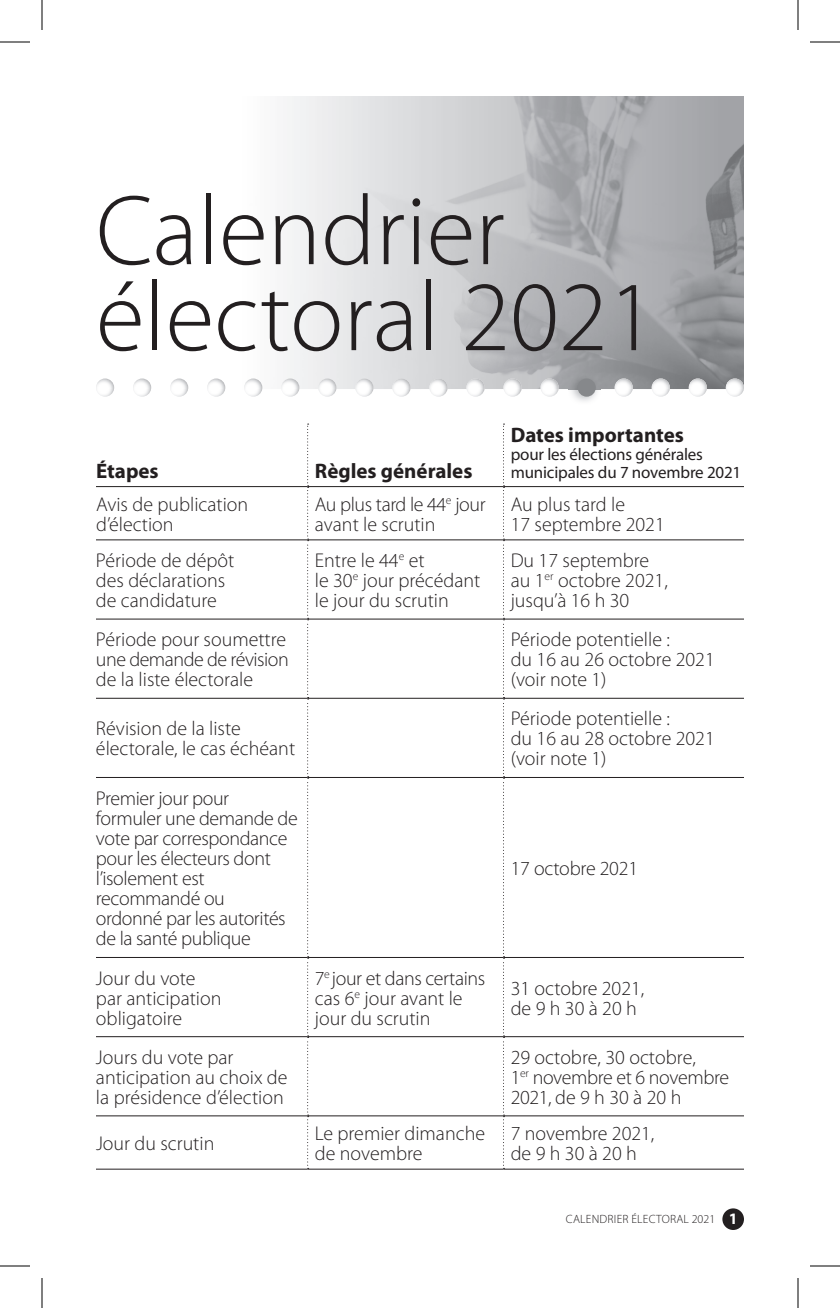
<style>
.page{position:relative;width:840px;height:1308px;background:#fff}
.page>*{position:absolute;margin:0;border:0;box-sizing:border-box;transform-origin:0 0}
.t1{font:300 100px/86px "Myriad Pro";color:#231f20}
.t2{font:700 21px "Myriad Pro";color:#231f20}
.t3{font:300 20px/20px "Myriad Pro";color:#231f20}
.t4{font:300 20px/20px "Myriad Pro";letter-spacing:-.02em;color:#231f20}
.t5{font:17px/18px "Myriad Pro";letter-spacing:-.01em;color:#231f20}
.t6{font:300 12px "Myriad Pro";letter-spacing:.02em;color:#231f20}
.s1{font-weight:700;font-size:16px;color:#fff}
</style>
<div class="page">
<img style="left:103px;top:96px;width:641px;height:293px">
<hr style="left:96px;top:486px;width:212px;height:1px;background:#231f20">
<hr style="left:308px;top:486px;width:196px;height:1px;background:#231f20">
<hr style="left:504px;top:486px;width:240px;height:1px;background:#231f20">
<hr style="left:96px;top:540px;width:212px;height:1px;background:#231f20">
<hr style="left:96px;top:619px;width:212px;height:1px;background:#231f20">
<hr style="left:96px;top:698px;width:212px;height:1px;background:#231f20">
<hr style="left:96px;top:777px;width:212px;height:1px;background:#231f20">
<hr style="left:96px;top:957px;width:212px;height:1px;background:#231f20">
<hr style="left:96px;top:1036px;width:212px;height:1px;background:#231f20">
<hr style="left:96px;top:1116px;width:212px;height:1px;background:#231f20">
<hr style="left:96px;top:1169px;width:212px;height:1px;background:#231f20">
<svg style="left:307px;top:424px;width:2px;height:745px"></svg>
<hr style="left:308px;top:540px;width:196px;height:1px;background:#231f20">
<hr style="left:308px;top:619px;width:196px;height:1px;background:#231f20">
<hr style="left:308px;top:698px;width:196px;height:1px;background:#231f20">
<hr style="left:308px;top:777px;width:196px;height:1px;background:#231f20">
<hr style="left:308px;top:957px;width:196px;height:1px;background:#231f20">
<hr style="left:308px;top:1036px;width:196px;height:1px;background:#231f20">
<hr style="left:308px;top:1116px;width:196px;height:1px;background:#231f20">
<hr style="left:308px;top:1169px;width:196px;height:1px;background:#231f20">
<svg style="left:503px;top:424px;width:2px;height:745px"></svg>
<hr style="left:504px;top:540px;width:240px;height:1px;background:#231f20">
<hr style="left:504px;top:619px;width:240px;height:1px;background:#231f20">
<hr style="left:504px;top:698px;width:240px;height:1px;background:#231f20">
<hr style="left:504px;top:777px;width:240px;height:1px;background:#231f20">
<hr style="left:504px;top:957px;width:240px;height:1px;background:#231f20">
<hr style="left:504px;top:1036px;width:240px;height:1px;background:#231f20">
<hr style="left:504px;top:1116px;width:240px;height:1px;background:#231f20">
<hr style="left:504px;top:1169px;width:240px;height:1px;background:#231f20">
<img style="left:96px;top:379px;width:18px;height:18px">
<img style="left:207px;top:379px;width:18px;height:18px">
<img style="left:133px;top:379px;width:18px;height:18px">
<img style="left:170px;top:379px;width:18px;height:18px">
<img style="left:568px;top:373px;width:33px;height:28px">
<div style="left:578px;top:379px;width:18px;height:18px;background:#86888b;border-radius:50%"></div>
<img style="left:244px;top:379px;width:18px;height:18px">
<img style="left:281px;top:379px;width:18px;height:18px">
<img style="left:318px;top:379px;width:18px;height:18px">
<img style="left:355px;top:379px;width:19px;height:18px">
<img style="left:392px;top:379px;width:19px;height:18px">
<img style="left:466px;top:379px;width:19px;height:18px">
<img style="left:504px;top:379px;width:18px;height:18px">
<img style="left:541px;top:379px;width:18px;height:18px">
<img style="left:429px;top:379px;width:19px;height:18px">
<img style="left:615px;top:379px;width:18px;height:18px">
<img style="left:652px;top:379px;width:18px;height:18px">
<img style="left:689px;top:379px;width:18px;height:18px">
<img style="left:726px;top:379px;width:18px;height:18px">
<div style="left:722px;top:1208px;width:22px;height:22px;background:#231f20;border-radius:50%"></div>
<hr style="left:0;top:42px;width:30px;height:1px;background:#000">
<hr style="left:810px;top:42px;width:30px;height:1px;background:#000">
<hr style="left:0;top:1266px;width:30px;height:1px;background:#000">
<hr style="left:810px;top:1266px;width:30px;height:1px;background:#000">
<hr style="left:42px;top:0;width:1px;height:30px;background:#000">
<hr style="left:42px;top:1278px;width:1px;height:30px;background:#000">
<hr style="left:798px;top:0;width:1px;height:30px;background:#000">
<hr style="left:798px;top:1278px;width:1px;height:30px;background:#000">
<h1 class="t1" style="left:96px;top:187px;width:562px">Calendrier électoral 2021</h1>
<p class="t2" style="left:96px;top:457px;width:64px">Étapes</p>
<p class="t2" style="left:315px;top:457px;width:159px">Règles générales</p>
<p class="t2" style="left:511px;top:421px;width:175px">Dates importantes</p>
<p class="t5" style="left:511px;top:445px;width:232px">pour les élections générales municipales du 7 novembre 2021</p>
<p class="t3" style="left:96px;top:494px;width:154px">Avis de publication d’élection</p>
<p class="t4" style="left:315px;top:494px;width:172px">Au plus tard le 44<sup>e</sup> jour avant le scrutin</p>
<p class="t3" style="left:511px;top:494px;width:156px">Au plus tard le<br>17 septembre 2021</p>
<p class="t3" style="left:96px;top:550px;width:140px">Période de dépôt des déclarations de candidature</p>
<p class="t3" style="left:315px;top:550px;width:167px">Entre le 44<sup>e</sup> et<br>le 30<sup>e</sup> jour précédant le jour du scrutin</p>
<p class="t3" style="left:511px;top:550px;width:159px">Du 17 septembre au 1<sup>er</sup> octobre 2021, jusqu’à 16 h 30</p>
<p class="t3" style="left:96px;top:629px;width:194px">Période pour soumettre une demande de révision de la liste électorale</p>
<p class="t3" style="left:511px;top:629px;width:206px">Période potentielle :<br>du 16 au 26 octobre 2021 (voir note 1)</p>
<p class="t3" style="left:96px;top:719px;width:201px">Révision de la liste électorale, le cas échéant</p>
<p class="t3" style="left:511px;top:709px;width:206px">Période potentielle :<br>du 16 au 28 octobre 2021 (voir note 1)</p>
<p class="t4" style="left:96px;top:788px;width:203px">Premier jour pour formuler une demande de vote par correspondance pour les électeurs dont l’isolement est recommandé ou<br>ordonné par les autorités de la santé publique</p>
<p class="t3" style="left:511px;top:858px;width:129px">17 octobre 2021</p>
<p class="t3" style="left:96px;top:968px;width:127px">Jour du vote par anticipation obligatoire</p>
<p class="t3" style="left:315px;top:968px;width:172px">7<sup>e</sup> jour et dans certains cas 6<sup>e</sup> jour avant le jour du scrutin</p>
<p class="t3" style="left:511px;top:978px;width:135px">31 octobre 2021, de 9 h 30 à 20 h</p>
<p class="t3" style="left:96px;top:1047px;width:193px">Jours du vote par anticipation au choix de la présidence d’élection</p>
<p class="t4" style="left:511px;top:1047px;width:220px">29 octobre, 30 octobre,<br>1<sup>er</sup> novembre et 6 novembre<br>2021, de 9 h 30 à 20 h</p>
<p class="t3" style="left:96px;top:1133px;width:120px">Jour du scrutin</p>
<p class="t3" style="left:315px;top:1123px;width:172px">Le premier dimanche de novembre</p>
<p class="t3" style="left:511px;top:1123px;width:145px">7 novembre 2021, de 9 h 30 à 20 h</p>
<p class="t6" style="left:566px;top:1212px;width:173px">CALENDRIER ÉLECTORAL 2021 <span class="s1">1</span></p>
</div>
